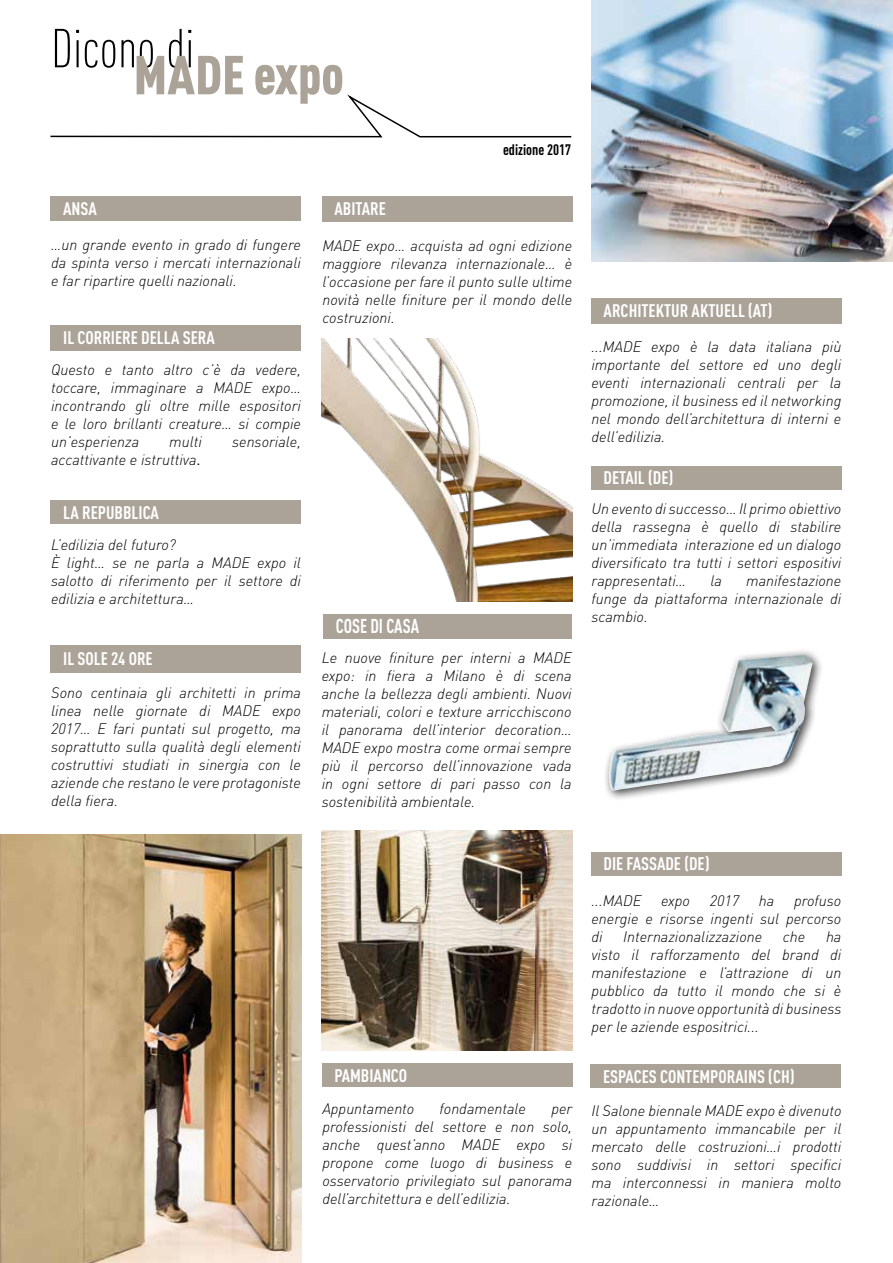
<style>
.page{position:relative;width:893px;height:1263px;background:#fff}
.page>*{position:absolute;margin:0;border:0;box-sizing:border-box;transform-origin:0 0}
.t1{font:300 54px "DIN Cond";color:#000}
.t2{font:900 54px "DIN Cond";color:#aca398}
.t3{font:700 19.8px "DIN Cond";color:#fff;scale:.91 1}
.t4{font:700 18px "DIN Cond";color:#fff}
.t5{font:italic 300 15px/18px "DIN";color:#000;text-align:justify}
.t6{font:700 15px "DIN Cond";color:#000}
.s1{font-family:"DIN Pro";font-weight:400;font-style:normal}
</style>
<div class="page">
<img style="left:322px;top:338px;width:250px;height:263px">
<svg style="left:50px;top:94px;width:522px;height:44px"></svg>
<div style="left:50px;top:500px;width:251px;height:24px;background:#aca398"></div>
<div style="left:322px;top:1063px;width:250px;height:24px;background:#aca398"></div>
<div style="left:591px;top:298px;width:250px;height:26px;background:#aca398"></div>
<div style="left:50px;top:196px;width:251px;height:24px;background:#aca398"></div>
<div style="left:322px;top:196px;width:250px;height:26px;background:#aca398"></div>
<div style="left:591px;top:852px;width:250px;height:24px;background:#aca398"></div>
<div style="left:50px;top:645px;width:251px;height:27px;background:#aca398"></div>
<div style="left:50px;top:325px;width:251px;height:25px;background:#aca398"></div>
<div style="left:323px;top:614px;width:249px;height:24px;background:#aca398"></div>
<div style="left:591px;top:466px;width:250px;height:24px;background:#aca398"></div>
<img style="left:322px;top:830px;width:250px;height:220px">
<img style="left:591px;top:0;width:302px;height:261px">
<div style="left:590px;top:1064px;width:251px;height:24px;background:#aca398"></div>
<div style="left:603px;top:648px;width:221px;height:154px;background:#000;opacity:.75"></div>
<img style="left:609px;top:655px;width:190px;height:136px">
<img style="left:0;top:834px;width:301px;height:429px">
<h1 class="t1" style="left:51px;top:18px;width:145px">Dicono di</h1>
<h1 class="t2" style="left:134px;top:41px;width:212px">MADE expo</h1>
<p class="t6" style="left:503px;top:140px;width:70px">edizione 2017</p>
<p class="t4" style="left:63px;top:197px;width:35px">ANSA</p>
<p class="t5" style="left:51px;top:235px;width:251px">…un grande evento in grado di fungere da spinta verso i mercati internazionali e far ripartire quelli nazionali.</p>
<p class="t4" style="left:63px;top:327px;width:153px">IL CORRIERE DELLA SERA</p>
<p class="t5" style="left:51px;top:361px;width:251px">Questo e tanto altro c’è da vedere, toccare, immaginare a MADE expo… incontrando gli oltre mille espositori e le loro brillanti creature… si compie un’esperienza</p>
<p class="t5" style="left:169px;top:433px;width:34px">multi</p>
<p class="t5" style="left:232px;top:433px;width:70px">sensoriale,</p>
<p class="t5" style="left:51px;top:451px;width:151px">accattivante e istruttiva<span class="s1">.</span></p>
<p class="t4" style="left:63px;top:501px;width:97px">LA REPUBBLICA</p>
<p class="t5" style="left:51px;top:535px;width:251px;text-align:left">L’edilizia del futuro?<br>È light… se ne parla a MADE expo il salotto di riferimento per il settore di edilizia e architettura…</p>
<p class="t4" style="left:63px;top:648px;width:91px">IL SOLE 24 ORE</p>
<p class="t5" style="left:51px;top:683px;width:251px">Sono centinaia gli architetti in prima linea nelle giornate di MADE expo 2017… E fari puntati sul progetto, ma soprattutto sulla qualità degli elementi costruttivi studiati in sinergia con le aziende che restano le vere protagoniste della fiera.</p>
<p class="t4" style="left:334px;top:198px;width:53px">ABITARE</p>
<p class="t5" style="left:322px;top:236px;width:251px">MADE expo… acquista ad ogni edizione maggiore rilevanza internazionale… è l’occasione per fare il punto sulle ultime novità nelle finiture per il mondo delle costruzioni.</p>
<h2 class="t3" style="left:336px;top:614px;width:93px">COSE DI CASA</h2>
<p class="t5" style="left:322px;top:648px;width:251px">Le nuove finiture per interni a MADE expo: in fiera a Milano è di scena anche la bellezza degli ambienti. Nuovi materiali, colori e texture arricchiscono il panorama dell’interior decoration… MADE expo mostra come ormai sempre più il percorso dell’innovazione vada in ogni settore di pari passo con la sostenibilità ambientale.</p>
<p class="t4" style="left:604px;top:300px;width:170px">ARCHITEKTUR AKTUELL (AT)</p>
<p class="t5" style="left:591px;top:337px;width:251px">...MADE expo è la data italiana più importante del settore ed uno degli eventi internazionali centrali per la promozione, il business ed il networking nel mondo dell’architettura di interni e dell’edilizia.</p>
<p class="t4" style="left:604px;top:467px;width:71px">DETAIL (DE)</p>
<p class="t5" style="left:591px;top:499px;width:251px">Un evento di successo… Il primo obiettivo della rassegna è quello di stabilire un’immediata interazione ed un dialogo diversificato tra tutti i settori espositivi rappresentati…</p>
<p class="t5" style="left:591px;top:571px;width:251px;text-indent:155px">manifestazione funge da piattaforma internazionale di scambio.</p>
<p class="t5" style="left:710px;top:571px;width:13px">la</p>
<p class="t4" style="left:334px;top:1064px;width:74px">PAMBIANCO</p>
<p class="t5" style="left:322px;top:1099px;width:93px">Appuntamento</p>
<p class="t5" style="left:440px;top:1099px;width:88px">fondamentale</p>
<p class="t5" style="left:322px;top:1099px;width:251px;text-indent:229px">per professionisti del settore e non solo, anche quest’anno MADE expo si propone come luogo di business e osservatorio privilegiato sul panorama dell’architettura e dell’edilizia.</p>
<p class="t4" style="left:604px;top:853px;width:107px">DIE FASSADE (DE)</p>
<p class="t5" style="left:591px;top:891px;width:51px">...MADE</p>
<p class="t5" style="left:661px;top:891px;width:30px">expo</p>
<p class="t5" style="left:710px;top:891px;width:31px">2017</p>
<p class="t5" style="left:759px;top:891px;width:17px">ha</p>
<p class="t5" style="left:591px;top:891px;width:251px;text-indent:203px">profuso energie e risorse ingenti sul percorso di</p>
<p class="t5" style="left:591px;top:927px;width:251px;text-indent:235px">ha visto il rafforzamento del brand di manifestazione e l’attrazione di un pubblico da tutto il mondo che si è tradotto in nuove opportunità di business per le aziende espositrici...</p>
<p class="t5" style="left:623px;top:927px;width:140px">Internazionalizzazione</p>
<p class="t5" style="left:783px;top:927px;width:24px">che</p>
<p class="t4" style="left:603px;top:1065px;width:193px">ESPACES CONTEMPORAINS (CH)</p>
<p class="t5" style="left:591px;top:1101px;width:251px">Il Salone biennale MADE expo è divenuto un appuntamento immancabile per il mercato delle costruzioni…i prodotti sono suddivisi in settori specifici ma interconnessi in maniera molto razionale…</p>
</div>
